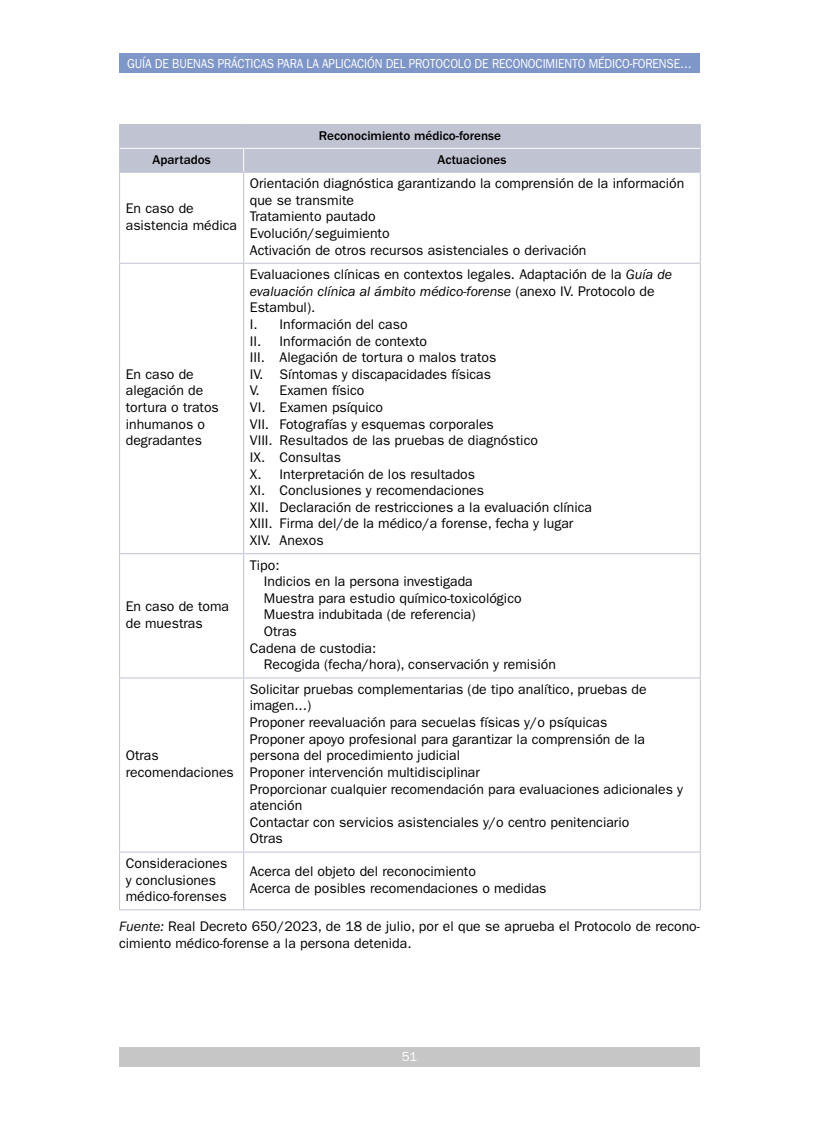
<style>
.page{position:relative;width:819px;height:1141px;background:#fff}
.page>*{position:absolute;margin:0;border:0;box-sizing:border-box;transform-origin:0 0}
.Tabla_Texto{font:14px/16.6px "ITC Franklin Gothic Std";color:#000}
.Tabla_Fuente{font:14px/17.5px "ITC Franklin Gothic Std";color:#000}
.t1{font:13.12px "ITC Franklin Gothic Std";letter-spacing:-.01em;color:#fff;scale:.89 1}
.Tabla_Cabecera{font:500 13.12px "ITC Franklin Gothic Std";color:#000}
.t2{font:13.12px "ITC Franklin Gothic Std";letter-spacing:-.01em;color:#fff}
.s1{font-style:italic}
</style>
<div class="page">
<div style="left:119px;top:53px;width:580px;height:20px;background:#7f96c9"></div>
<div style="left:119px;top:1047px;width:580px;height:20px;background:#c6c6c6"></div>
<hr style="left:119px;top:173px;width:1px;height:90px;background:#c0c3d1">
<hr style="left:243px;top:173px;width:1px;height:90px;background:#c0c3d1">
<hr style="left:699px;top:173px;width:1px;height:90px;background:#c0c3d1">
<hr style="left:119px;top:263px;width:125px;height:1px;background:#c0c3d1">
<hr style="left:119px;top:264px;width:1px;height:289px;background:#c0c3d1">
<hr style="left:244px;top:263px;width:456px;height:1px;background:#c0c3d1">
<hr style="left:243px;top:264px;width:1px;height:289px;background:#c0c3d1">
<hr style="left:699px;top:264px;width:1px;height:289px;background:#c0c3d1">
<hr style="left:119px;top:553px;width:125px;height:1px;background:#c0c3d1">
<hr style="left:119px;top:554px;width:1px;height:123px;background:#c0c3d1">
<hr style="left:244px;top:553px;width:456px;height:1px;background:#c0c3d1">
<hr style="left:243px;top:554px;width:1px;height:123px;background:#c0c3d1">
<hr style="left:699px;top:554px;width:1px;height:123px;background:#c0c3d1">
<hr style="left:119px;top:677px;width:125px;height:1px;background:#c0c3d1">
<hr style="left:119px;top:678px;width:1px;height:174px;background:#c0c3d1">
<hr style="left:244px;top:677px;width:456px;height:1px;background:#c0c3d1">
<hr style="left:243px;top:678px;width:1px;height:174px;background:#c0c3d1">
<hr style="left:699px;top:678px;width:1px;height:174px;background:#c0c3d1">
<hr style="left:119px;top:852px;width:125px;height:1px;background:#c0c3d1">
<hr style="left:119px;top:852px;width:1px;height:57px;background:#c0c3d1">
<hr style="left:244px;top:852px;width:456px;height:1px;background:#c0c3d1">
<hr style="left:243px;top:852px;width:1px;height:57px;background:#c0c3d1">
<hr style="left:699px;top:852px;width:1px;height:57px;background:#c0c3d1">
<hr style="left:119px;top:909px;width:125px;height:1px;background:#c0c3d1">
<hr style="left:244px;top:909px;width:456px;height:1px;background:#c0c3d1">
<hr style="left:119px;top:172px;width:125px;height:1px;background:#c0c3d1">
<hr style="left:244px;top:172px;width:456px;height:1px;background:#c0c3d1">
<div style="left:119px;top:124px;width:581px;height:48px;background:#c0c3d1"></div>
<p class="t1" style="left:127px;top:56px;width:636px">GUÍA DE BUENAS PRÁCTICAS PARA LA APLICACIÓN DEL PROTOCOLO DE RECONOCIMIENTO MÉDICO-FORENSE…</p>
<p class="Tabla_Cabecera" style="left:319px;top:128px;width:184px">Reconocimiento médico-forense</p>
<p class="Tabla_Cabecera" style="left:152px;top:152px;width:60px">Apartados</p>
<p class="Tabla_Cabecera" style="left:437px;top:152px;width:70px">Actuaciones</p>
<p class="Tabla_Texto" style="left:126px;top:200px;width:113px">En caso de asistencia médica</p>
<p class="Tabla_Texto" style="left:250px;top:175px;width:436px">Orientación diagnóstica garantizando la comprensión de la información que se transmite</p>
<p class="Tabla_Texto" style="left:250px;top:208px;width:127px">Tratamiento pautado</p>
<p class="Tabla_Texto" style="left:250px;top:225px;width:141px">Evolución/seguimiento</p>
<p class="Tabla_Texto" style="left:250px;top:242px;width:338px">Activación de otros recursos asistenciales o derivación</p>
<p class="Tabla_Texto" style="left:126px;top:366px;width:95px">En caso de alegación de tortura o tratos inhumanos o degradantes</p>
<p class="Tabla_Texto" style="left:126px;top:598px;width:105px">En caso de toma de muestras</p>
<p class="Tabla_Texto" style="left:126px;top:747px;width:110px">Otras recomendaciones</p>
<p class="Tabla_Texto" style="left:250px;top:266px;width:424px">Evaluaciones clínicas en contextos legales. Adaptación de la <span class="s1">Guía de evaluación clínica al ámbito médico-forense</span> (anexo IV. Protocolo de<br>Estambul).</p>
<p class="Tabla_Texto" style="left:250px;top:316px;width:159px">I. Información del caso</p>
<p class="Tabla_Texto" style="left:250px;top:333px;width:179px">II. Información de contexto</p>
<p class="Tabla_Texto" style="left:250px;top:349px;width:248px">III. Alegación de tortura o malos tratos</p>
<p class="Tabla_Texto" style="left:250px;top:366px;width:243px">IV. Síntomas y discapacidades físicas</p>
<p class="Tabla_Texto" style="left:250px;top:382px;width:116px">V. Examen físico</p>
<p class="Tabla_Texto" style="left:250px;top:399px;width:135px">VI. Examen psíquico</p>
<p class="Tabla_Texto" style="left:250px;top:416px;width:245px">VII. Fotografías y esquemas corporales</p>
<p class="Tabla_Texto" style="left:250px;top:432px;width:289px">VIII. Resultados de las pruebas de diagnóstico</p>
<p class="Tabla_Texto" style="left:250px;top:449px;width:93px">IX. Consultas</p>
<p class="Tabla_Texto" style="left:250px;top:466px;width:227px">X. Interpretación de los resultados</p>
<p class="Tabla_Texto" style="left:250px;top:482px;width:236px">XI. Conclusiones y recomendaciones</p>
<p class="Tabla_Texto" style="left:250px;top:499px;width:344px">XII. Declaración de restricciones a la evaluación clínica</p>
<p class="Tabla_Texto" style="left:250px;top:515px;width:325px">XIII. Firma del/de la médico/a forense, fecha y lugar</p>
<p class="Tabla_Texto" style="left:250px;top:532px;width:75px">XIV. Anexos</p>
<p class="Tabla_Texto" style="left:250px;top:557px;width:31px">Tipo:</p>
<p class="Tabla_Texto" style="left:264px;top:573px;width:210px">Indicios en la persona investigada</p>
<p class="Tabla_Texto" style="left:264px;top:590px;width:259px">Muestra para estudio químico-toxicológico</p>
<p class="Tabla_Texto" style="left:264px;top:606px;width:213px">Muestra indubitada (de referencia)</p>
<p class="Tabla_Texto" style="left:264px;top:623px;width:35px">Otras</p>
<p class="Tabla_Texto" style="left:250px;top:640px;width:128px">Cadena de custodia:</p>
<p class="Tabla_Texto" style="left:264px;top:656px;width:294px">Recogida (fecha/hora), conservación y remisión</p>
<p class="Tabla_Texto" style="left:250px;top:681px;width:398px">Solicitar pruebas complementarias (de tipo analítico, pruebas de imagen...)</p>
<p class="Tabla_Texto" style="left:250px;top:714px;width:359px">Proponer reevaluación para secuelas físicas y/o psíquicas</p>
<p class="Tabla_Texto" style="left:250px;top:731px;width:396px">Proponer apoyo profesional para garantizar la comprensión de la persona del procedimiento judicial</p>
<p class="Tabla_Texto" style="left:250px;top:764px;width:232px">Proponer intervención multidisciplinar</p>
<p class="Tabla_Texto" style="left:250px;top:781px;width:435px">Proporcionar cualquier recomendación para evaluaciones adicionales y atención</p>
<p class="Tabla_Texto" style="left:250px;top:814px;width:381px">Contactar con servicios asistenciales y/o centro penitenciario</p>
<p class="Tabla_Texto" style="left:250px;top:830px;width:35px">Otras</p>
<p class="Tabla_Texto" style="left:126px;top:855px;width:103px">Consideraciones y conclusiones</p>
<p class="Tabla_Texto" style="left:126px;top:888px;width:102px">médico-forenses</p>
<p class="Tabla_Texto" style="left:250px;top:863px;width:227px">Acerca del objeto del reconocimiento</p>
<p class="Tabla_Texto" style="left:250px;top:880px;width:298px">Acerca de posibles recomendaciones o medidas</p>
<p class="Tabla_Fuente" style="left:119px;top:917px;width:582px"><span class="s1">Fuente:</span> Real Decreto 650/2023, de 18 de julio, por el que se aprueba el Protocolo de recono&shy;cimiento médico-forense a la persona detenida.</p>
<p class="t2" style="left:401px;top:1049px;width:17px">51</p>
</div>
